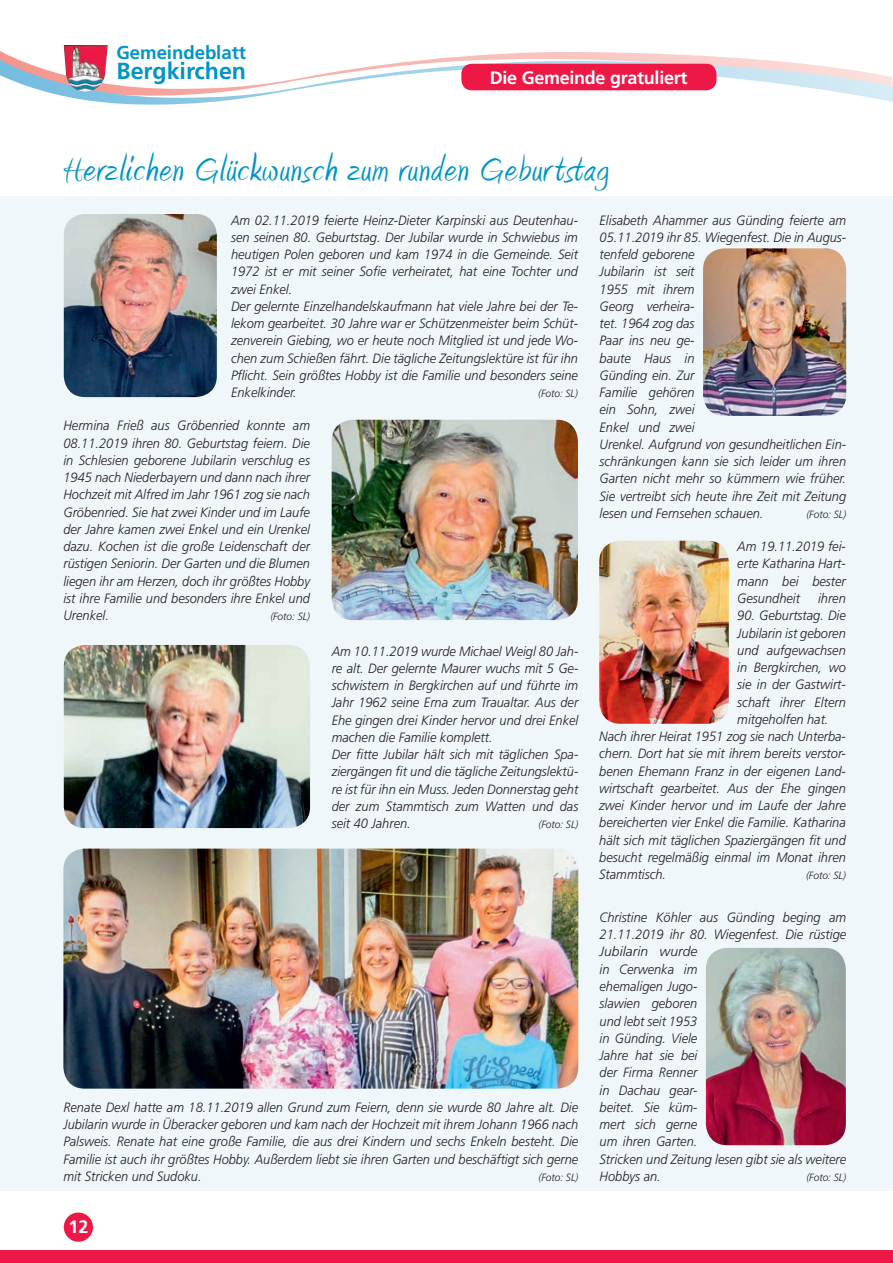
<style>
.page{position:relative;width:893px;height:1263px;background:#fff}
.page>*{position:absolute;margin:0;border:0;box-sizing:border-box;transform-origin:0 0}
.t1{font:42.3px "Amienne";letter-spacing:.03em;color:#0094c8}
.t2{font:700 23.25px "Frutiger";color:#0094c8}
.t3{font:700 18.6px "Frutiger";letter-spacing:-.005em;color:#0094c8}
.t4{font:700 18px "Frutiger";letter-spacing:-.015em;color:#fff}
.t5{font:italic 300 13.5px/17.2px "Frutiger";color:#231f20;scale:.95 1}
.t6{font:italic 300 10.5px "Frutiger";letter-spacing:-.005em;color:#231f20}
</style>
<div class="page">
<svg style="left:0;top:53px;width:893px;height:52px"></svg>
<div style="left:461px;top:64px;width:255px;height:26px;background:#ed1845;border-radius:11px"></div>
<div style="left:0;top:1250px;width:893px;height:13px;background:#ed1845"></div>
<div style="left:64px;top:1212px;width:29px;height:30px;background:#ed1845;border-radius:50%"></div>
<img style="left:64px;top:45px;width:44px;height:49px">
<div style="left:0;top:196px;width:893px;height:995px;background:#f0f7fb"></div>
<img style="left:64px;top:214px;width:153px;height:183px">
<img style="left:706px;top:948px;width:140px;height:197px">
<img style="left:64px;top:645px;width:246px;height:183px">
<img style="left:703px;top:248px;width:143px;height:168px">
<img style="left:63px;top:849px;width:515px;height:240px">
<img style="left:332px;top:420px;width:246px;height:200px">
<img style="left:599px;top:541px;width:130px;height:183px">
<h3 class="t3" style="left:117px;top:42px;width:131px">Gemeindeblatt</h3>
<h2 class="t2" style="left:117px;top:58px;width:131px">Bergkirchen</h2>
<h3 class="t4" style="left:490px;top:67px;width:199px">Die Gemeinde gratuliert</h3>
<h1 class="t1" style="left:64px;top:151px;width:546px">Herzlichen Glückwunsch zum runden Geburtstag</h1>
<p class="t5" style="left:231px;top:211px;width:367px">Am 02.11.2019 feierte Heinz-Dieter Karpinski aus Deutenhau&shy;sen seinen 80. Geburtstag. Der Jubilar wurde in Schwiebus im heutigen Polen geboren und kam 1974 in die Gemeinde. Seit 1972 ist er mit seiner Sofie verheiratet, hat eine Tochter und zwei Enkel.<br>Der gelernte Einzelhandelskaufmann hat viele Jahre bei der Te&shy;lekom gearbeitet. 30 Jahre war er Schützenmeister beim Schüt&shy;zenverein Giebing, wo er heute noch Mitglied ist und jede Wo&shy;chen zum Schießen fährt. Die tägliche Zeitungslektüre ist für ihn Pflicht. Sein größtes Hobby ist die Familie und besonders seine Enkelkinder.</p>
<p class="t5" style="left:600px;top:211px;width:261px">Elisabeth Ahammer aus Günding feierte am<br>05.11.2019 ihr 85. Wiegenfest. Die in Augus&shy;tenfeld geborene<br>Jubilarin ist seit<br>1955 mit ihrem<br>Georg verheira-<br>tet. 1964 zog das<br>Paar ins neu ge-<br>baute Haus in<br>Günding ein. Zur<br>Familie gehören<br>ein Sohn, zwei<br>Enkel und zwei<br>Urenkel. Aufgrund von gesundheitlichen Ein&shy;schränkungen kann sie sich leider um ihren<br>Garten nicht mehr so kümmern wie früher.<br>Sie vertreibt sich heute ihre Zeit mit Zeitung lesen und Fernsehen schauen.</p>
<p class="t6" style="left:538px;top:387px;width:41px">(Foto: SL)</p>
<p class="t5" style="left:63px;top:417px;width:261px;text-align:justify">Hermina Frieß aus Gröbenried konnte am 08.11.2019 ihren 80. Geburtstag feiern. Die in Schlesien geborene Jubilarin verschlug es 1945 nach Niederbayern und dann nach ihrer Hochzeit mit Alfred im Jahr 1961 zog sie nach Gröbenried. Sie hat zwei Kinder und im Laufe der Jahre kamen zwei Enkel und ein Urenkel dazu. Kochen ist die große Leidenschaft der rüstigen Seniorin. Der Garten und die Blumen liegen ihr am Herzen, doch ihr größtes Hobby ist ihre Familie und besonders ihre Enkel und Urenkel.</p>
<p class="t6" style="left:806px;top:508px;width:41px">(Foto: SL)</p>
<p class="t5" style="left:737px;top:538px;width:116px;text-align:justify">Am 19.11.2019 fei&shy;erte Katharina Hart&shy;mann bei bester Gesundheit</p>
<p class="t5" style="left:818px;top:590px;width:31px">ihren</p>
<p class="t5" style="left:737px;top:607px;width:116px">90. Geburtstag. Die</p>
<p class="t5" style="left:737px;top:624px;width:116px">Jubilarin ist geboren</p>
<p class="t5" style="left:737px;top:641px;width:116px">und aufgewachsen</p>
<p class="t5" style="left:737px;top:659px;width:116px">in Bergkirchen, wo</p>
<p class="t5" style="left:737px;top:676px;width:116px">sie in der Gastwirt-</p>
<p class="t5" style="left:737px;top:693px;width:116px">schaft ihrer Eltern</p>
<p class="t5" style="left:737px;top:710px;width:98px">mitgeholfen hat.</p>
<p class="t5" style="left:599px;top:728px;width:261px">Nach ihrer Heirat 1951 zog sie nach Unterba-</p>
<p class="t5" style="left:599px;top:745px;width:261px">chern. Dort hat sie mit ihrem bereits verstor-</p>
<p class="t5" style="left:599px;top:762px;width:261px">benen Ehemann Franz in der eigenen Land-</p>
<p class="t5" style="left:599px;top:779px;width:261px">wirtschaft gearbeitet. Aus der Ehe gingen</p>
<p class="t5" style="left:599px;top:797px;width:261px">zwei Kinder hervor und im Laufe der Jahre</p>
<p class="t5" style="left:599px;top:814px;width:261px">bereicherten vier Enkel die Familie. Katharina</p>
<p class="t5" style="left:599px;top:831px;width:261px">hält sich mit täglichen Spaziergängen fit und</p>
<p class="t5" style="left:599px;top:848px;width:261px">besucht regelmäßig einmal im Monat ihren</p>
<p class="t5" style="left:599px;top:866px;width:72px">Stammtisch.</p>
<p class="t6" style="left:806px;top:869px;width:41px">(Foto: SL)</p>
<p class="t5" style="left:600px;top:909px;width:261px">Christine Köhler aus Günding beging am<br>21.11.2019 ihr 80. Wiegenfest. Die rüstige<br>Jubilarin wurde<br>in Cerwenka im<br>ehemaligen Jugo-<br>slawien geboren<br>und lebt seit 1953<br>in Günding. Viele<br>Jahre hat sie bei<br>der Firma Renner<br>in Dachau gear-<br>beitet. Sie küm-<br>mert sich gerne<br>um ihren Garten.<br>Stricken und Zeitung lesen gibt sie als weitere<br>Hobbys an.</p>
<p class="t6" style="left:270px;top:610px;width:41px">(Foto: SL)</p>
<p class="t5" style="left:332px;top:642px;width:261px">Am 10.11.2019 wurde Michael Weigl 80 Jah&shy;re alt. Der gelernte Maurer wuchs mit 5 Ge&shy;schwistern in Bergkirchen auf und führte im Jahr 1962 seine Erna zum Traualtar. Aus der Ehe gingen drei Kinder hervor und drei Enkel machen die Familie komplett.<br>Der fitte Jubilar hält sich mit täglichen Spa&shy;ziergängen fit und die tägliche Zeitungslektü&shy;re ist für ihn ein Muss. Jeden Donnerstag geht der zum Stammtisch zum Watten und das seit 40 Jahren.</p>
<p class="t6" style="left:539px;top:818px;width:41px">(Foto: SL)</p>
<p class="t5" style="left:63px;top:1098px;width:544px;text-align:justify">Renate Dexl hatte am 18.11.2019 allen Grund zum Feiern, denn sie wurde 80 Jahre alt. Die Jubilarin wurde in Überacker geboren und kam nach der Hochzeit mit ihrem Johann 1966 nach Palsweis. Renate hat eine große Familie, die aus drei Kindern und sechs Enkeln besteht. Die Familie ist auch ihr größtes Hobby. Außerdem liebt sie ihren Garten und beschäftigt sich gerne mit Stricken und Sudoku.</p>
<p class="t6" style="left:539px;top:1171px;width:41px">(Foto: SL)</p>
<p class="t6" style="left:806px;top:1171px;width:41px">(Foto: SL)</p>
<h3 class="t4" style="left:68px;top:1216px;width:22px">12</h3>
</div>
